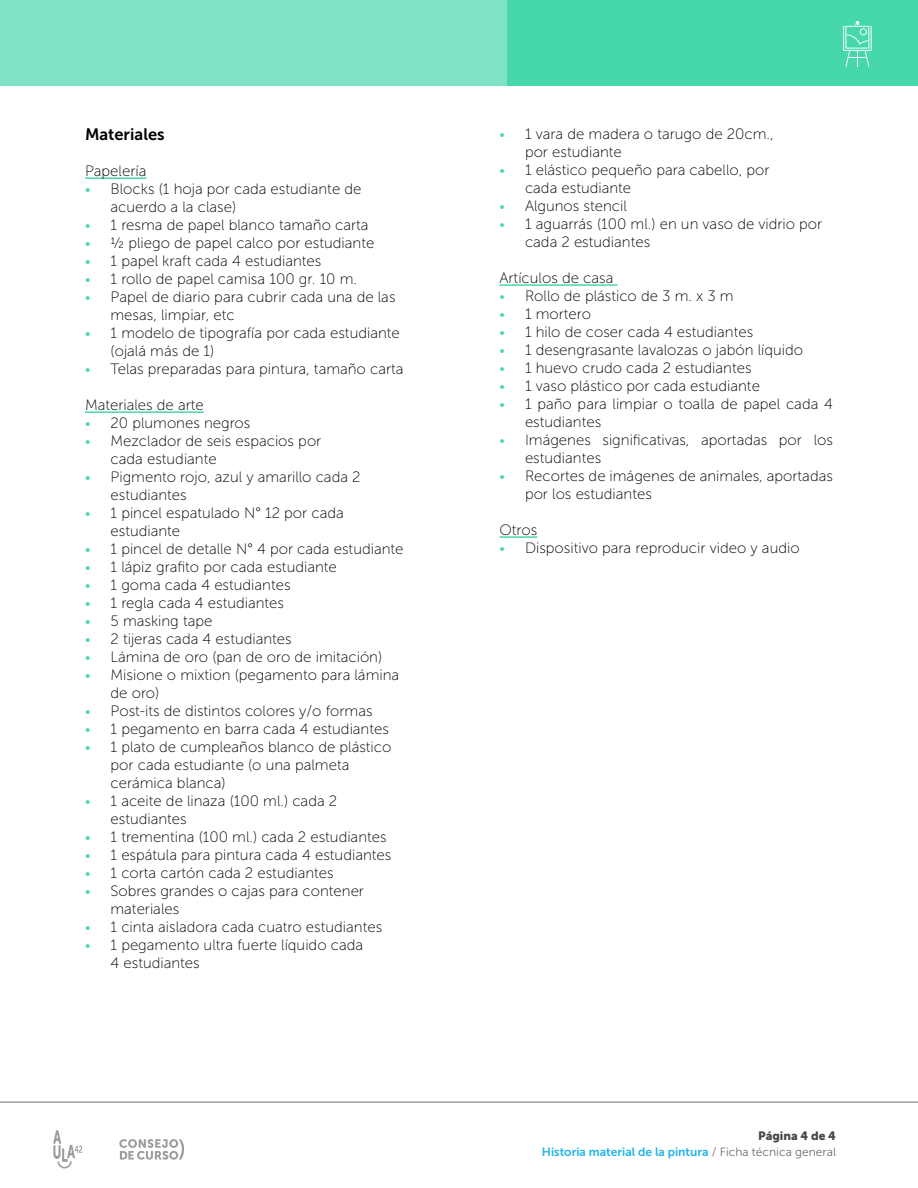
<style>
.page{position:relative;width:918px;height:1188px;background:#fff}
.page>*{position:absolute;margin:0;border:0;box-sizing:border-box;transform-origin:0 0}
.t1{font:16.5px "Museo Sans 700";color:#000}
.t2{font:15px/18px "Museo Sans 100";color:#000}
.t3{font:12px "Museo Sans 700";color:#21b5ea}
.t4{font:12px "Museo Sans 900";color:#464646}
.s1{font-family:"Museo Sans 300";font-size:13.5px;color:#47d7ac}
.s2{font-family:"Museo Sans 300";color:#706f6f}
</style>
<div class="page">
<div style="left:0;top:0;width:507px;height:85px;background:#7ee3c5"></div>
<div style="left:507px;top:0;width:411px;height:85px;background:#47d7ac"></div>
<svg style="left:53px;top:1130px;width:29px;height:38px"></svg>
<svg style="left:119px;top:1139px;width:65px;height:21px"></svg>
<hr style="left:0;top:1102px;width:918px;height:1px;background:#706f6f">
<svg style="left:843px;top:21px;width:29px;height:46px"></svg>
<hr style="left:85px;top:177px;width:61px;height:2px;background:#47d7ac">
<hr style="left:85px;top:411px;width:119px;height:2px;background:#47d7ac">
<hr style="left:500px;top:284px;width:118px;height:2px;background:#47d7ac">
<hr style="left:500px;top:536px;width:37px;height:2px;background:#47d7ac">
<p class="t1" style="left:85px;top:125px;width:81px">Materiales</p>
<p class="t2" style="left:85px;top:162px;width:63px">Papelería</p>
<p class="t2" style="left:111px;top:180px;width:252px;text-indent:-26px"><span class="s1">•</span> Blocks (1 hoja por cada estudiante de acuerdo a la clase)</p>
<p class="t2" style="left:85px;top:216px;width:285px"><span class="s1">•</span> 1 resma de papel blanco tamaño carta</p>
<p class="t2" style="left:85px;top:234px;width:291px"><span class="s1">•</span> ½ pliego de papel calco por estudiante</p>
<p class="t2" style="left:85px;top:252px;width:238px"><span class="s1">•</span> 1 papel kraft cada 4 estudiantes</p>
<p class="t2" style="left:85px;top:270px;width:274px"><span class="s1">•</span> 1 rollo de papel camisa 100 gr. 10 m.</p>
<p class="t2" style="left:111px;top:288px;width:287px;text-indent:-26px"><span class="s1">•</span> Papel de diario para cubrir cada una de las mesas, limpiar, etc</p>
<p class="t2" style="left:111px;top:324px;width:291px;text-indent:-26px"><span class="s1">•</span> 1 modelo de tipografía por cada estudiante (ojalá más de 1)</p>
<p class="t2" style="left:85px;top:360px;width:320px"><span class="s1">•</span> Telas preparadas para pintura, tamaño carta</p>
<p class="t2" style="left:85px;top:396px;width:120px">Materiales de arte</p>
<p class="t2" style="left:85px;top:414px;width:167px"><span class="s1">•</span> 20 plumones negros</p>
<p class="t2" style="left:111px;top:432px;width:212px;text-indent:-26px"><span class="s1">•</span> Mezclador de seis espacios por cada estudiante</p>
<p class="t2" style="left:111px;top:468px;width:252px;text-indent:-26px"><span class="s1">•</span> Pigmento rojo, azul y amarillo cada 2 estudiantes</p>
<p class="t2" style="left:111px;top:504px;width:235px;text-indent:-26px"><span class="s1">•</span> 1 pincel espatulado N° 12 por cada estudiante</p>
<p class="t2" style="left:85px;top:540px;width:320px"><span class="s1">•</span> 1 pincel de detalle N° 4 por cada estudiante</p>
<p class="t2" style="left:85px;top:558px;width:253px"><span class="s1">•</span> 1 lápiz grafito por cada estudiante</p>
<p class="t2" style="left:85px;top:576px;width:207px"><span class="s1">•</span> 1 goma cada 4 estudiantes</p>
<p class="t2" style="left:85px;top:594px;width:201px"><span class="s1">•</span> 1 regla cada 4 estudiantes</p>
<p class="t2" style="left:85px;top:612px;width:129px"><span class="s1">•</span> 5 masking tape</p>
<p class="t2" style="left:85px;top:630px;width:208px"><span class="s1">•</span> 2 tijeras cada 4 estudiantes</p>
<p class="t2" style="left:85px;top:648px;width:299px"><span class="s1">•</span> Lámina de oro (pan de oro de imitación)</p>
<p class="t2" style="left:111px;top:666px;width:290px;text-indent:-26px"><span class="s1">•</span> Misione o mixtion (pegamento para lámina de oro)</p>
<p class="t2" style="left:85px;top:702px;width:289px"><span class="s1">•</span> Post-its de distintos colores y/o formas</p>
<p class="t2" style="left:85px;top:720px;width:305px"><span class="s1">•</span> 1 pegamento en barra cada 4 estudiantes</p>
<p class="t2" style="left:111px;top:738px;width:282px;text-indent:-26px"><span class="s1">•</span> 1 plato de cumpleaños blanco de plástico por cada estudiante (o una palmeta cerámica blanca)</p>
<p class="t2" style="left:111px;top:792px;width:228px;text-indent:-26px"><span class="s1">•</span> 1 aceite de linaza (100 ml.) cada 2 estudiantes</p>
<p class="t2" style="left:85px;top:828px;width:303px"><span class="s1">•</span> 1 trementina (100 ml.) cada 2 estudiantes</p>
<p class="t2" style="left:85px;top:846px;width:308px"><span class="s1">•</span> 1 espátula para pintura cada 4 estudiantes</p>
<p class="t2" style="left:85px;top:864px;width:250px"><span class="s1">•</span> 1 corta cartón cada 2 estudiantes</p>
<p class="t2" style="left:111px;top:882px;width:255px;text-indent:-26px"><span class="s1">•</span> Sobres grandes o cajas para contener materiales</p>
<p class="t2" style="left:85px;top:918px;width:299px"><span class="s1">•</span> 1 cinta aisladora cada cuatro estudiantes</p>
<p class="t2" style="left:111px;top:936px;width:254px;text-indent:-26px"><span class="s1">•</span> 1 pegamento ultra fuerte líquido cada<br>4 estudiantes</p>
<p class="t2" style="left:525px;top:125px;width:250px;text-indent:-26px"><span class="s1">•</span> 1 vara de madera o tarugo de 20cm., por estudiante</p>
<p class="t2" style="left:525px;top:161px;width:246px;text-indent:-26px"><span class="s1">•</span> 1 elástico pequeño para cabello, por cada estudiante</p>
<p class="t2" style="left:500px;top:197px;width:129px"><span class="s1">•</span> Algunos stencil</p>
<p class="t2" style="left:525px;top:215px;width:299px;text-indent:-26px"><span class="s1">•</span> 1 aguarrás (100 ml.) en un vaso de vidrio por cada 2 estudiantes</p>
<p class="t2" style="left:499px;top:269px;width:115px">Artículos de casa</p>
<p class="t2" style="left:500px;top:287px;width:236px"><span class="s1">•</span> Rollo de plástico de 3 m. x 3 m</p>
<p class="t2" style="left:500px;top:305px;width:93px"><span class="s1">•</span> 1 mortero</p>
<p class="t2" style="left:500px;top:323px;width:255px"><span class="s1">•</span> 1 hilo de coser cada 4 estudiantes</p>
<p class="t2" style="left:500px;top:341px;width:305px"><span class="s1">•</span> 1 desengrasante lavalozas o jabón líquido</p>
<p class="t2" style="left:500px;top:359px;width:254px"><span class="s1">•</span> 1 huevo crudo cada 2 estudiantes</p>
<p class="t2" style="left:500px;top:377px;width:262px"><span class="s1">•</span> 1 vaso plástico por cada estudiante</p>
<p class="t2" style="left:525px;top:395px;width:309px;text-indent:-26px"><span class="s1">•</span> 1 paño para limpiar o toalla de papel cada 4 estudiantes</p>
<p class="t2" style="left:525px;top:431px;width:309px;text-indent:-26px"><span class="s1">•</span> Imágenes significativas, aportadas por los estudiantes</p>
<p class="t2" style="left:525px;top:467px;width:309px;text-indent:-26px"><span class="s1">•</span> Recortes de imágenes de animales, aportadas por los estudiantes</p>
<p class="t2" style="left:499px;top:521px;width:39px">Otros</p>
<p class="t2" style="left:500px;top:539px;width:302px"><span class="s1">•</span> Dispositivo para reproducir video y audio</p>
<p class="t4" style="left:758px;top:1129px;width:79px">Página 4 de 4</p>
<p class="t3" style="left:542px;top:1145px;width:296px">Historia material de la pintura <span class="s2">/ Ficha técnica general</span></p>
</div>
